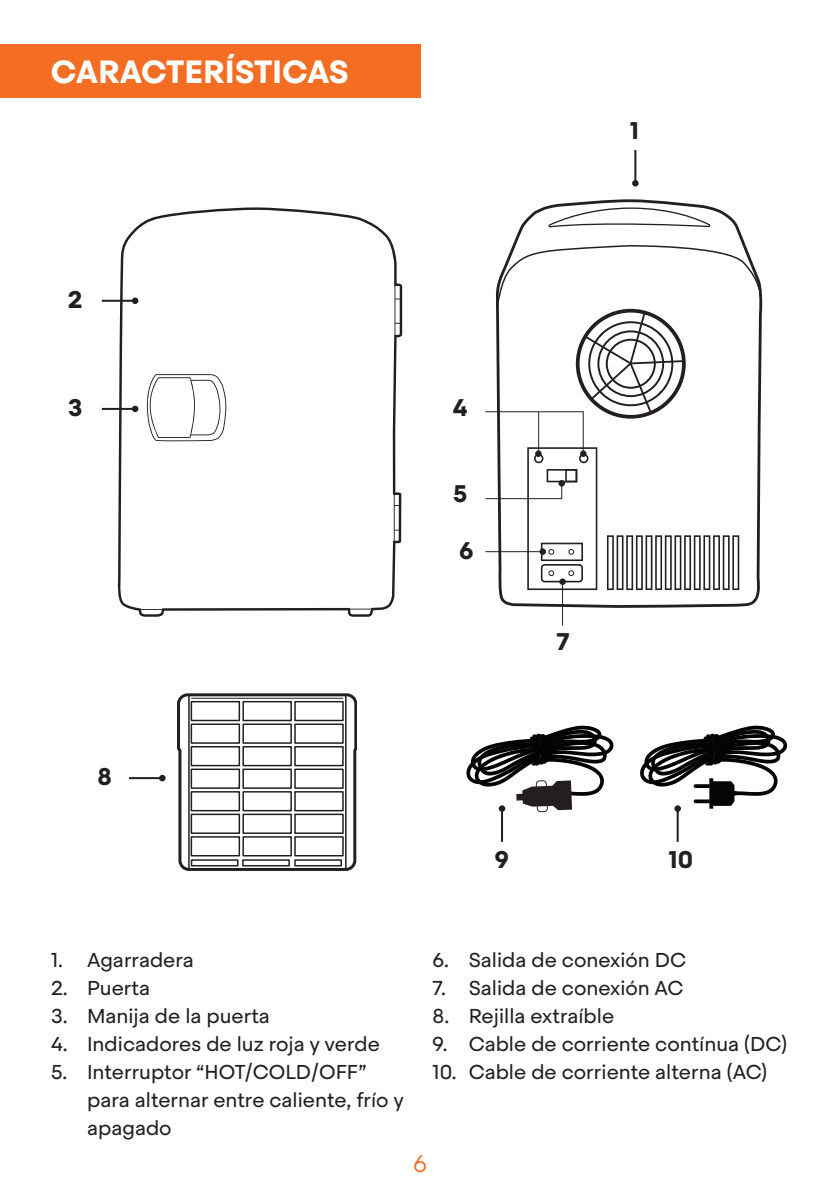
<style>
.page{position:relative;width:840px;height:1191px;background:#fff}
.page>*{position:absolute;margin:0;border:0;box-sizing:border-box;transform-origin:0 0}
.t1{font:700 32px "Steradian";letter-spacing:-.005em;color:#fff}
.t2{font:700 24px "Steradian";color:#231f20}
.t3{font:300 24px "Steradian";color:#f36e23}
.t4{font:20px/28px "Steradian";color:#231f20}
</style>
<div class="page">
<div style="left:0;top:44px;width:420px;height:53px;background:#f36e23"></div>
<svg style="left:117px;top:207px;width:285px;height:410px"></svg>
<svg style="left:147px;top:374px;width:79px;height:67px"></svg>
<svg style="left:177px;top:693px;width:179px;height:178px"></svg>
<hr style="left:191px;top:698px;width:152px;height:1px;background:#231f20">
<svg style="left:466px;top:743px;width:28px;height:44px"></svg>
<svg style="left:763px;top:726px;width:24px;height:70px"></svg>
<hr style="left:129px;top:777px;width:33px;height:2px;background:#231f20">
<svg style="left:159px;top:775px;width:6px;height:6px"></svg>
<hr style="left:102px;top:300px;width:33px;height:2px;background:#231f20">
<div style="left:132px;top:297px;width:6px;height:7px;border:2px solid #231f20;border-radius:50%"></div>
<hr style="left:102px;top:408px;width:33px;height:2px;background:#231f20">
<svg style="left:132px;top:406px;width:6px;height:6px"></svg>
<hr style="left:634px;top:150px;width:2px;height:33px;background:#231f20">
<div style="left:631px;top:180px;width:7px;height:6px;border:2px solid #231f20;border-radius:50%"></div>
<svg style="left:494px;top:199px;width:269px;height:643px"></svg>
<h1 class="t1" style="left:51px;top:51px;width:299px">CARACTERÍSTICAS</h1>
<p class="t2" style="left:629px;top:116px;width:11px">1</p>
<p class="t2" style="left:68px;top:284px;width:16px">2</p>
<p class="t2" style="left:68px;top:392px;width:16px">3</p>
<p class="t2" style="left:452px;top:392px;width:16px">4</p>
<p class="t2" style="left:453px;top:479px;width:16px">5</p>
<p class="t2" style="left:459px;top:535px;width:16px">6</p>
<p class="t2" style="left:556px;top:626px;width:15px">7</p>
<p class="t2" style="left:97px;top:761px;width:16px">8</p>
<p class="t2" style="left:494px;top:844px;width:16px">9</p>
<p class="t2" style="left:668px;top:844px;width:26px">10</p>
<p class="t4" style="left:51px;top:946px;width:144px">1. Agarradera</p>
<p class="t4" style="left:51px;top:974px;width:100px">2. Puerta</p>
<p class="t4" style="left:51px;top:1002px;width:220px">3. Manija de la puerta</p>
<p class="t4" style="left:51px;top:1030px;width:330px">4. Indicadores de luz roja y verde</p>
<p class="t4" style="left:87px;top:1058px;width:318px;text-indent:-36px">5. Interruptor “HOT/COLD/OFF” para alternar entre caliente, frío y apagado</p>
<p class="t4" style="left:432px;top:946px;width:255px">6. Salida de conexión DC</p>
<p class="t4" style="left:432px;top:974px;width:252px">7. Salida de conexión AC</p>
<p class="t4" style="left:432px;top:1002px;width:183px">8. Rejilla extraíble</p>
<p class="t4" style="left:432px;top:1030px;width:356px">9. Cable de corriente contínua (DC)</p>
<p class="t4" style="left:432px;top:1058px;width:336px">10. Cable de corriente alterna (AC)</p>
<p class="t3" style="left:413px;top:1149px;width:15px">6</p>
</div>
